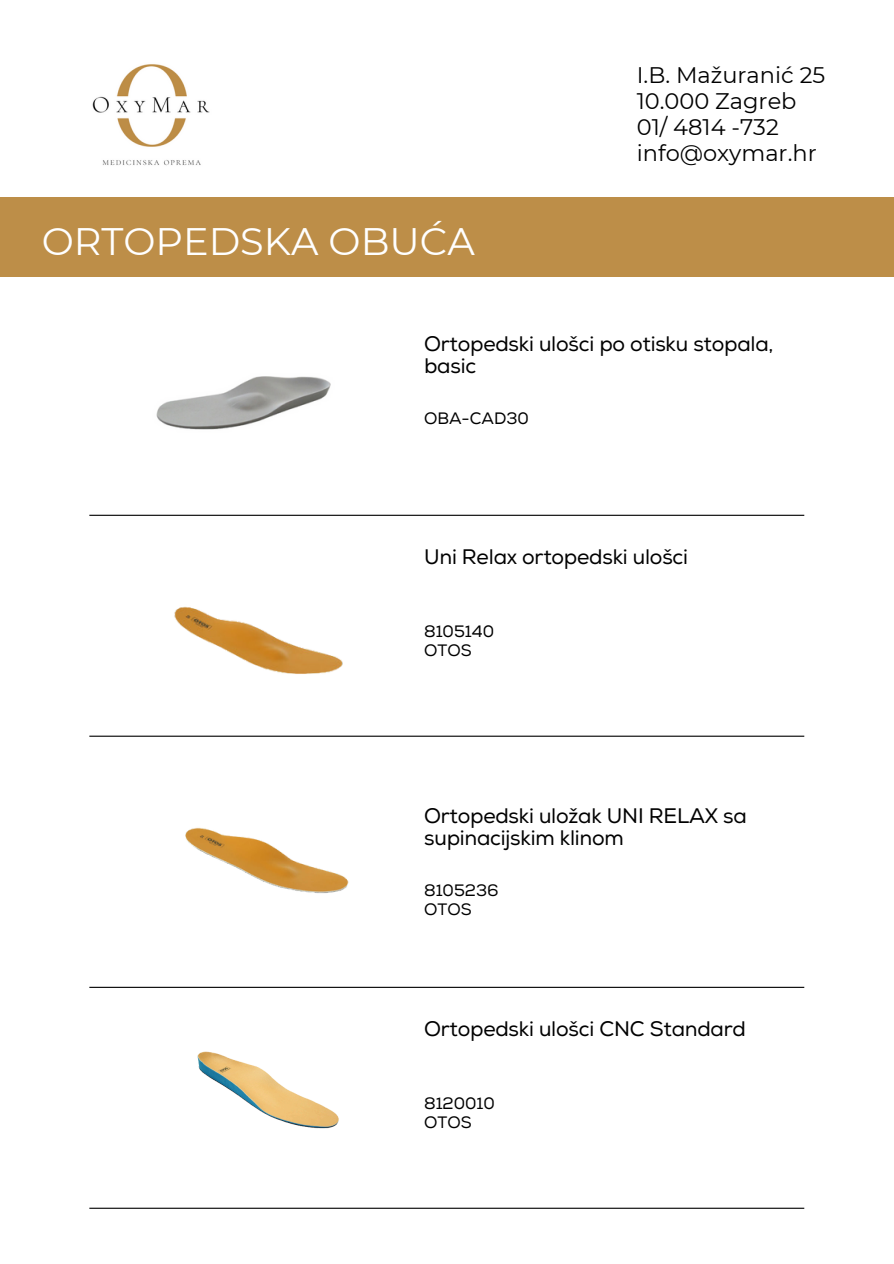
<style>
.page{position:relative;width:894px;height:1264px;background:#fff}
.page>*{position:absolute;margin:0;border:0;box-sizing:border-box;transform-origin:0 0}
.t1{font:38.25px "Montserrat";color:#fff}
.t2{font:22.5px/25.8px "Montserrat";color:#000}
.t3{font:21px/21.3px "Nexa";letter-spacing:-.01em;color:#000}
.t4{font:16.5px "Nexa";color:#000}
</style>
<div class="page">
<img style="left:92px;top:64px;width:118px;height:102px">
<div style="left:0;top:198px;width:893px;height:79px;background:#bd8e48"></div>
<hr style="left:89px;top:514px;width:715px;height:2px;background:#000">
<hr style="left:89px;top:735px;width:715px;height:1px;background:#000">
<img style="left:156px;top:376px;width:175px;height:54px">
<img style="left:174px;top:606px;width:169px;height:68px">
<hr style="left:89px;top:986px;width:715px;height:1px;background:#000">
<hr style="left:89px;top:1207px;width:715px;height:1px;background:#000">
<img style="left:185px;top:827px;width:164px;height:66px">
<img style="left:197px;top:1051px;width:142px;height:78px">
<h2 class="t1" style="left:42px;top:218px;width:434px">ORTOPEDSKA OBUĆA</h2>
<p class="t2" style="left:636px;top:62px;width:190px">I.B. Mažuranić 25<br>10.000 Zagreb<br>01/ 4814 -732 info@oxymar.hr</p>
<h2 class="t3" style="left:424px;top:334px;width:351px">Ortopedski ulošci po otisku stopala, basic</h2>
<p class="t4" style="left:424px;top:408px;width:106px">OBA-CAD30</p>
<p class="t3" style="left:424px;top:546px;width:265px">Uni Relax ortopedski ulošci</p>
<p class="t4" style="left:424px;top:621px;width:71px">8105140</p>
<p class="t4" style="left:424px;top:640px;width:49px">OTOS</p>
<h2 class="t3" style="left:424px;top:806px;width:324px">Ortopedski uložak UNI RELAX sa supinacijskim klinom</h2>
<p class="t4" style="left:424px;top:880px;width:76px">8105236</p>
<p class="t4" style="left:424px;top:899px;width:49px">OTOS</p>
<p class="t3" style="left:424px;top:1018px;width:323px">Ortopedski ulošci CNC Standard</p>
<h2 class="t4" style="left:424px;top:1093px;width:72px">8120010</h2>
<p class="t4" style="left:424px;top:1112px;width:49px">OTOS</p>
</div>
